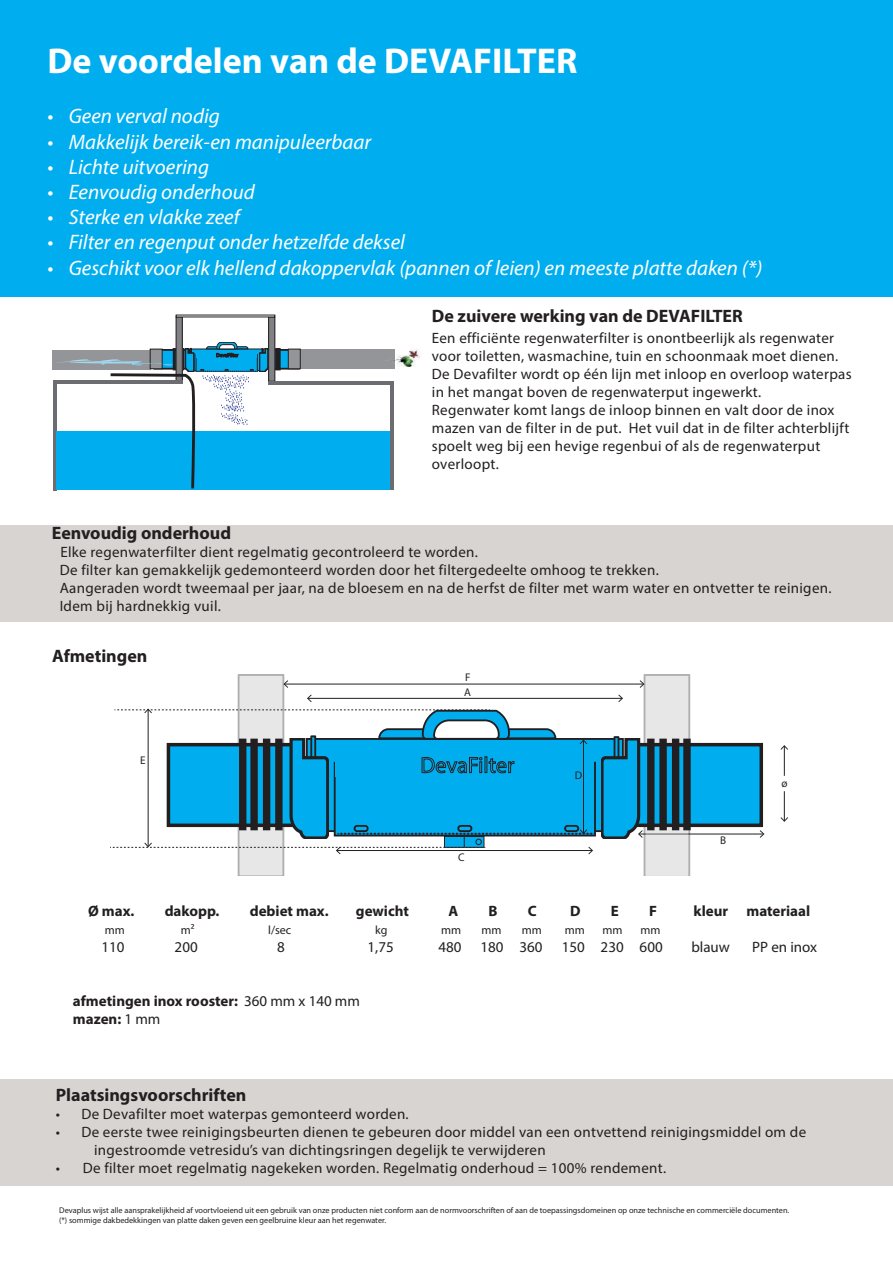
<style>
.page{position:relative;width:893px;height:1263px;background:#fff}
.page>*{position:absolute;margin:0;border:0;box-sizing:border-box;transform-origin:0 0}
.t1{font:700 36px "Myriad Pro";color:#fff}
.t2{font:italic 21px "Myriad Pro";color:#fff}
.t3{font:700 18px "Myriad Pro";color:#231f20}
.t4{font:15px/18px "Myriad Pro";letter-spacing:.02em;color:#231f20}
.t5{font:700 15px "Myriad Pro";color:#231f20}
.t6{font:15px "Myriad Pro";color:#231f20}
.t7{font:12px "Myriad Pro";color:#231f20}
.t8{font:11.1px "Myriad Pro";color:#231f20}
.t9{font:8.25px "Myriad Pro";color:#231f20}
.s1{font-weight:400}
</style>
<div class="page">
<div style="left:0;top:1079px;width:893px;height:106px;background:#d7d4d2"></div>
<div style="left:0;top:0;width:893px;height:296px;background:#00aeef"></div>
<div style="left:0;top:525px;width:893px;height:96px;background:#d7d4d2"></div>
<div style="left:176px;top:317px;width:6px;height:64px;background:#808285"></div>
<div style="left:176px;top:317px;width:7px;height:64px;border:1px solid #231f20"></div>
<div style="left:269px;top:317px;width:6px;height:64px;background:#808285"></div>
<div style="left:268px;top:317px;width:7px;height:64px;border:1px solid #231f20"></div>
<div style="left:57px;top:431px;width:336px;height:59px;background:#00aeef"></div>
<hr style="left:268px;top:381px;width:125px;height:3px;background:#6c6d70">
<div style="left:297px;top:350px;width:98px;height:19px;background:#939598"></div>
<img style="left:397px;top:355px;width:18px;height:12px">
<img style="left:393px;top:356px;width:12px;height:8px">
<img style="left:407px;top:349px;width:13px;height:12px">
<svg style="left:52px;top:342px;width:249px;height:149px"></svg>
<hr style="left:391px;top:381px;width:3px;height:109px;background:#6c6d70">
<hr style="left:284px;top:684px;width:359px;height:1px;background:#231f20">
<hr style="left:308px;top:698px;width:314px;height:1px;background:#231f20">
<hr style="left:784px;top:746px;width:1px;height:75px;background:#231f20">
<svg style="left:780px;top:745px;width:8px;height:5px"></svg>
<svg style="left:780px;top:817px;width:8px;height:5px"></svg>
<div style="left:775px;top:776px;width:15px;height:15px;background:#fff"></div>
<svg style="left:601px;top:674px;width:164px;height:201px"></svg>
<div style="left:647px;top:739px;width:7px;height:91px;border:4px solid #231f20"></div>
<div style="left:683px;top:739px;width:8px;height:91px;border:4px solid #231f20"></div>
<div style="left:672px;top:739px;width:7px;height:91px;border:4px solid #231f20"></div>
<div style="left:659px;top:739px;width:8px;height:91px;border:4px solid #231f20"></div>
<svg style="left:110px;top:674px;width:485px;height:201px"></svg>
<p class="t1" style="left:47px;top:37px;width:531px">De voordelen van de DEVAFILTER</p>
<p class="t2" style="left:47px;top:103px;width:174px">• Geen verval nodig</p>
<p class="t2" style="left:47px;top:129px;width:325px">• Makkelijk bereik-en manipuleerbaar</p>
<p class="t2" style="left:47px;top:154px;width:163px">• Lichte uitvoering</p>
<p class="t2" style="left:47px;top:179px;width:209px">• Eenvoudig onderhoud</p>
<p class="t2" style="left:47px;top:204px;width:194px">• Sterke en vlakke zeef</p>
<p class="t2" style="left:47px;top:229px;width:359px">• Filter en regenput onder hetzelfde deksel</p>
<p class="t2" style="left:47px;top:255px;width:716px">• Geschikt voor elk hellend dakoppervlak (pannen of leien) en meeste platte daken (*)</p>
<p class="t3" style="left:432px;top:305px;width:313px">De zuivere werking van de DEVAFILTER</p>
<p class="t4" style="left:432px;top:329px;width:408px">Een efficiënte regenwaterfilter is onontbeerlijk als regenwater voor toiletten, wasmachine, tuin en schoonmaak moet dienen.</p>
<p class="t4" style="left:432px;top:365px;width:421px">De Devafilter wordt op één lijn met inloop en overloop waterpas in het mangat boven de regenwaterput ingewerkt.</p>
<p class="t4" style="left:432px;top:401px;width:419px">Regenwater komt langs de inloop binnen en valt door de inox mazen van de filter in de put. Het vuil dat in de filter achterblijft spoelt weg bij een hevige regenbui of als de regenwaterput overloopt.</p>
<p class="t3" style="left:52px;top:521px;width:181px">Eenvoudig onderhoud</p>
<p class="t4" style="left:60px;top:542px;width:419px">Elke regenwaterfilter dient regelmatig gecontroleerd te worden.</p>
<p class="t4" style="left:60px;top:560px;width:601px">De filter kan gemakkelijk gedemonteerd worden door het filtergedeelte omhoog te trekken.</p>
<p class="t4" style="left:60px;top:578px;width:773px">Aangeraden wordt tweemaal per jaar, na de bloesem en na de herfst de filter met warm water en ontvetter te reinigen.</p>
<p class="t4" style="left:60px;top:596px;width:163px">Idem bij hardnekkig vuil.</p>
<p class="t3" style="left:52px;top:644px;width:97px">Afmetingen</p>
<p class="t8" style="left:140px;top:754px;width:7px">E</p>
<p class="t8" style="left:465px;top:671px;width:7px">F</p>
<p class="t8" style="left:464px;top:686px;width:8px">A</p>
<p class="t8" style="left:458px;top:851px;width:8px">C</p>
<p class="t8" style="left:575px;top:768px;width:9px">D</p>
<p class="t8" style="left:720px;top:833px;width:8px">B</p>
<p class="t8" style="left:781px;top:777px;width:8px">ø</p>
<p class="t5" style="left:88px;top:901px;width:48px">Ø max.</p>
<p class="t5" style="left:165px;top:901px;width:56px">dakopp.</p>
<p class="t5" style="left:250px;top:901px;width:80px">debiet max.</p>
<p class="t5" style="left:356px;top:901px;width:55px">gewicht</p>
<p class="t5" style="left:448px;top:901px;width:11px">A</p>
<p class="t5" style="left:489px;top:901px;width:11px">B</p>
<p class="t5" style="left:528px;top:901px;width:10px">C</p>
<p class="t5" style="left:570px;top:901px;width:12px">D</p>
<p class="t5" style="left:611px;top:901px;width:10px">E</p>
<p class="t5" style="left:649px;top:901px;width:9px">F</p>
<p class="t5" style="left:693px;top:901px;width:118px">kleur materiaal</p>
<p class="t7" style="left:105px;top:922px;width:22px">mm</p>
<p class="t7" style="left:181px;top:922px;width:15px">m²</p>
<p class="t7" style="left:268px;top:922px;width:25px">l/sec</p>
<p class="t7" style="left:375px;top:922px;width:14px">kg</p>
<p class="t7" style="left:441px;top:922px;width:22px">mm</p>
<p class="t7" style="left:481px;top:922px;width:22px">mm</p>
<p class="t7" style="left:522px;top:922px;width:22px">mm</p>
<p class="t7" style="left:565px;top:922px;width:22px">mm</p>
<p class="t7" style="left:603px;top:922px;width:22px">mm</p>
<p class="t7" style="left:640px;top:922px;width:22px">mm</p>
<p class="t4" style="left:102px;top:937px;width:25px">110</p>
<p class="t4" style="left:175px;top:937px;width:25px">200</p>
<p class="t4" style="left:277px;top:937px;width:9px">8</p>
<p class="t4" style="left:368px;top:937px;width:28px">1,75</p>
<p class="t4" style="left:438px;top:937px;width:25px">480</p>
<p class="t4" style="left:480px;top:937px;width:64px">180 360</p>
<p class="t6" style="left:562px;top:937px;width:103px">150 230 600</p>
<p class="t4" style="left:691px;top:937px;width:40px">blauw</p>
<p class="t4" style="left:752px;top:937px;width:66px">PP en inox</p>
<p class="t5" style="left:73px;top:991px;width:289px">afmetingen inox rooster: <span class="s1">360 mm x 140 mm</span></p>
<p class="t5" style="left:73px;top:1009px;width:89px">mazen: <span class="s1">1 mm</span></p>
<p class="t3" style="left:56px;top:1083px;width:192px">Plaatsingsvoorschriften</p>
<p class="t4" style="left:56px;top:1104px;width:354px">• De Devafilter moet waterpas gemonteerd worden.</p>
<p class="t4" style="left:56px;top:1122px;width:752px">• De eerste twee reinigingsbeurten dienen te gebeuren door middel van een ontvettend reinigingsmiddel om de</p>
<p class="t4" style="left:94px;top:1140px;width:453px">ingestroomde vetresidu’s van dichtingsringen degelijk te verwijderen</p>
<p class="t4" style="left:56px;top:1158px;width:612px">• De filter moet regelmatig nagekeken worden. Regelmatig onderhoud = 100% rendement.</p>
<p class="t9" style="left:59px;top:1205px;width:732px">Devaplus wijst alle aansprakelijkheid af voortvloeiend uit een gebruik van onze producten niet conform aan de normvoorschriften of aan de toepassingsdomeinen op onze technische en commerciële documenten.</p>
<p class="t9" style="left:59px;top:1215px;width:328px">(*) sommige dakbedekkingen van platte daken geven een geelbruine kleur aan het regenwater.</p>
</div>
